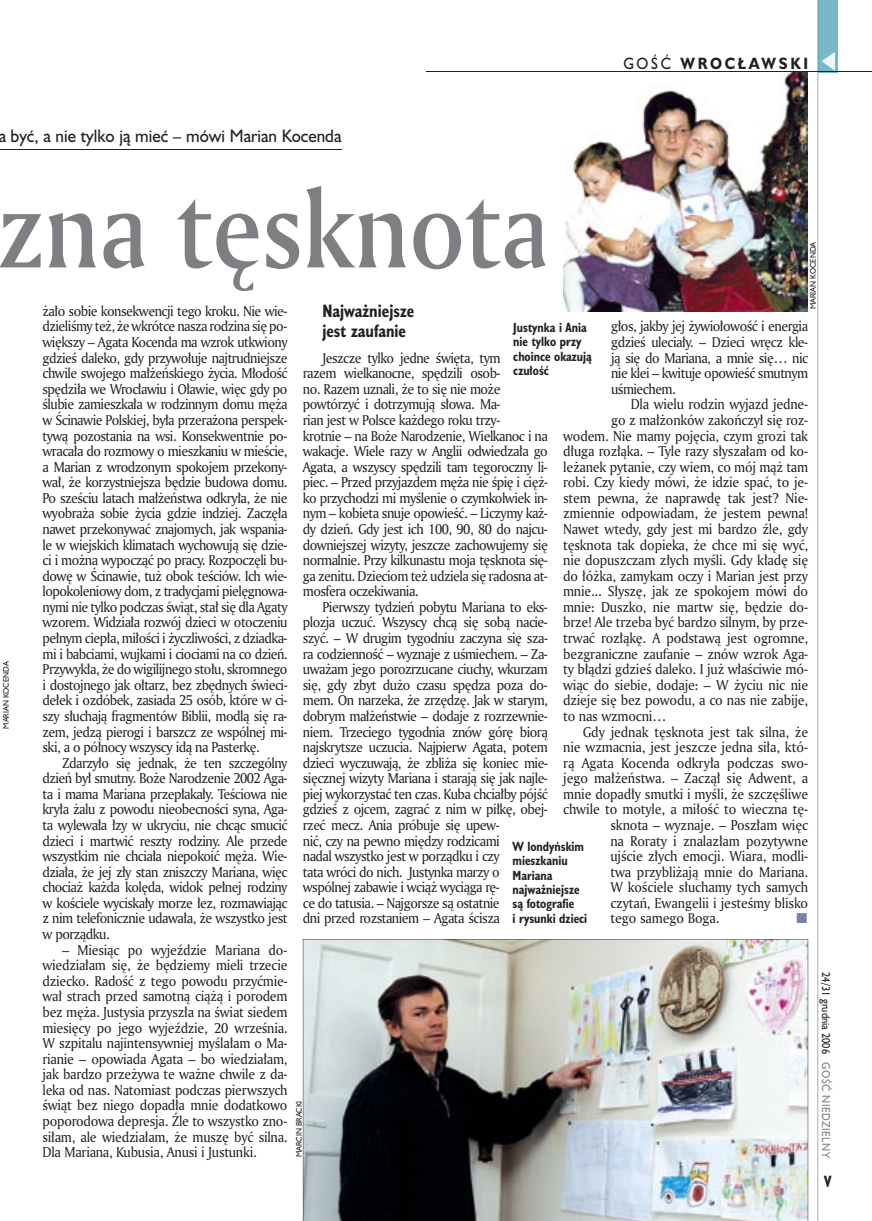
<style>
.page{position:relative;width:872px;height:1221px;background:#fff}
.page>*{position:absolute;margin:0;border:0;box-sizing:border-box;transform-origin:0 0}
.t1{font:105px "Amerigo Md PL";color:#7f7e83;scale:.9 1}
.t2{font:16.5px "Humanst 521 PL";color:#212125;scale:.94 1}
.t3{font:700 16.5px/19.5px "Humanst 521 Cn PL";color:#212125;scale:.94 1}
.t4{font:700 15px "Humanst 521 PL";letter-spacing:.2em;color:#212125;scale:.9 1}
.t5{font:700 15px "Humanst 521 Cn PL";color:#212125;scale:.94 1}
.t6{font:13.8px/15.6px "Amerigo PL";letter-spacing:-.04em;color:#212125;text-align:justify;scale:.94 1}
.t7{font:13.8px "Amerigo PL";letter-spacing:-.015em;color:#212125;scale:.94 1}
.t8{font:13.8px "Amerigo PL";letter-spacing:-.01em;color:#212125;scale:.94 1}
.t9{font:700 12.3px/14.4px "Humanst 521 Cn PL";color:#212125;scale:.94 1}
.t10{font:10.5px "Humanst 521 PL";color:#212125;scale:.9 1}
.t11{font:10.5px "Humanst 521 PL";letter-spacing:.05em;color:#7f7e83;scale:.9 1}
.t12{font:7.5px "Humanst 521 PL";color:#212125;scale:.94 1}
.s1{font-weight:400}
</style>
<div class="page">
<div style="left:818px;top:0;width:19px;height:72px;background:#76baca"></div>
<hr style="left:817px;top:0;width:1px;height:1220px;background:#212125">
<svg style="left:821px;top:52px;width:14px;height:19px"></svg>
<hr style="left:425px;top:72px;width:447px;height:1px;background:#212125">
<hr style="left:0;top:149px;width:341px;height:1px;background:#212125">
<img style="left:563px;top:72px;width:245px;height:239px">
<img style="left:303px;top:939px;width:505px;height:281px">
<p class="t4" style="left:623px;top:53px;width:207px"><span class="s1">GOŚĆ</span> WROCŁAWSKI</p>
<p class="t2" style="left:-2px;top:125px;width:366px">a być, a nie tylko ją mieć – mówi Marian Kocenda</p>
<h1 class="t1" style="left:-3px;top:159px;width:615px">zna tęsknota</h1>
<p class="t12" style="left:807px;top:309px;width:73px;rotate:-90deg">MARIAN KOCENDA</p>
<p class="t3" style="left:322px;top:301px;width:99px">Najważniejsze jest zaufanie</p>
<p class="t6" style="left:303px;top:349px;width:262px;text-align:left;text-indent:20px">Jeszcze tylko jedne święta, tym<br>razem wielkanocne, spędzili osob-<br>no. Razem uznali, że to się nie może powtórzyć i dotrzymują słowa. Ma-<br>rian jest w Polsce każdego roku trzy-<br>krotnie – na Boże Narodzenie, Wielkanoc i na wakacje. Wiele razy w Anglii odwiedzała go Agata, a wszyscy spędzili tam tegoroczny li&shy;piec. – Przed przyjazdem męża nie śpię i cięż&shy;ko przychodzi mi myślenie o czymkolwiek in&shy;nym – kobieta snuje opowieść. – Liczymy każ&shy;dy dzień. Gdy jest ich 100, 90, 80 do najcu&shy;downiejszej wizyty, jeszcze zachowujemy się normalnie. Przy kilkunastu moja tęsknota się&shy;ga zenitu. Dzieciom też udziela się radosna at&shy;mosfera oczekiwania.</p>
<p class="t6" style="left:303px;top:598px;width:262px;text-align:left;text-indent:20px">Pierwszy tydzień pobytu Mariana to eks&shy;plozja uczuć. Wszyscy chcą się sobą nacie&shy;szyć. – W drugim tygodniu zaczyna się sza&shy;ra codzienność – wyznaje z uśmiechem. – Za&shy;uważam jego porozrzucane ciuchy, wkurzam się, gdy zbyt dużo czasu spędza poza do&shy;mem. On narzeka, że zrzędzę. Jak w starym, dobrym małżeństwie – dodaje z rozrzewnie&shy;niem. Trzeciego tygodnia znów górę biorą najskrytsze uczucia. Najpierw Agata, potem dzieci wyczuwają, że zbliża się koniec mie&shy;sięcznej wizyty Mariana i starają się jak najle&shy;piej wykorzystać ten czas. Kuba chciałby pójść gdzieś z ojcem, zagrać z nim w piłkę, obej&shy;rzeć mecz. Ania próbuje się upew-<br>nić, czy na pewno między rodzicami<br>nadal wszystko jest w porządku i czy<br>tata wróci do nich. Justynka marzy o wspólnej zabawie i wciąż wyciąga rę-<br>ce do tatusia. – Najgorsze są ostatnie<br>dni przed rozstaniem – Agata ścisza</p>
<p class="t6" style="left:43px;top:303px;width:262px">żało sobie konsekwencji tego kroku. Nie wie&shy;dzieliśmy też, że wkrótce nasza rodzina się po&shy;większy – Agata Kocenda ma wzrok utkwiony gdzieś daleko, gdy przywołuje najtrudniejsze chwile swojego małżeńskiego życia. Młodość spędziła we Wrocławiu i Oławie, więc gdy po ślubie zamieszkała w rodzinnym domu męża w Ścinawie Polskiej, była przerażona perspek&shy;tywą pozostania na wsi. Konsekwentnie po&shy;wracała do rozmowy o mieszkaniu w mieście, a Marian z wrodzonym spokojem przekony&shy;wał, że korzystniejsza będzie budowa domu.<br>Po sześciu latach małżeństwa odkryła, że nie wyobraża sobie życia gdzie indziej. Zaczęła nawet przekonywać znajomych, jak wspania&shy;le w wiejskich klimatach wychowują się dzie&shy;ci i można wypocząć po pracy. Rozpoczęli bu&shy;dowę w Ścinawie, tuż obok teściów. Ich wie&shy;lopokoleniowy dom, z tradycjami pielęgnowa&shy;nymi nie tylko podczas świąt, stał się dla Agaty wzorem. Widziała rozwój dzieci w otoczeniu pełnym ciepła, miłości i życzliwości, z dziadka&shy;mi i babciami, wujkami i ciociami na co dzień.<br>Przywykła, że do wigilijnego stołu, skromnego i dostojnego jak ołtarz, bez zbędnych świeci&shy;dełek i ozdóbek, zasiada 25 osób, które w ci&shy;szy słuchają fragmentów Biblii, modlą się ra&shy;zem, jedzą pierogi i barszcz ze wspólnej mi&shy;ski, a o północy wszyscy idą na Pasterkę.</p>
<p class="t6" style="left:43px;top:754px;width:262px;text-indent:20px">Zdarzyło się jednak, że ten szczególny dzień był smutny. Boże Narodzenie 2002 Aga&shy;ta i mama Mariana przepłakały. Teściowa nie kryła żalu z powodu nieobecności syna, Aga&shy;ta wylewała łzy w ukryciu, nie chcąc smucić dzieci i martwić reszty rodziny. Ale przede wszystkim nie chciała niepokoić męża. Wie&shy;działa, że jej zły stan zniszczy Mariana, więc chociaż każda kolęda, widok pełnej rodziny w kościele wyciskały morze łez, rozmawiając z nim telefonicznie udawała, że wszystko jest w porządku.</p>
<p class="t6" style="left:43px;top:941px;width:262px;text-indent:20px">– Miesiąc po wyjeździe Mariana do&shy;wiedziałam się, że będziemy mieli trzecie dziecko. Radość z tego powodu przyćmie&shy;wał strach przed samotną ciążą i porodem bez męża. Justysia przyszła na świat siedem miesięcy po jego wyjeździe, 20 września.<br>W szpitalu najintensywniej myślałam o Ma&shy;rianie – opowiada Agata – bo wiedziałam, jak bardzo przeżywa te ważne chwile z da&shy;leka od nas. Natomiast podczas pierwszych świąt bez niego dopadła mnie dodatkowo poporodowa depresja. Źle to wszystko zno&shy;siłam, ale wiedziałam, że muszę być silna.<br>Dla Mariana, Kubusia, Anusi i Justunki.</p>
<p class="t6" style="left:611px;top:318px;width:211px">głos, jakby jej żywiołowość i energia gdzieś uleciały. – Dzieci wręcz kle&shy;ją się do Mariana, a mnie się… nic nie klei – kwituje opowieść smutnym uśmiechem.</p>
<p class="t7" style="left:630px;top:395px;width:190px">Dla wielu rodzin wyjazd jedne-</p>
<p class="t7" style="left:611px;top:411px;width:211px">go z małżonków zakończył się roz-</p>
<p class="t7" style="left:563px;top:426px;width:262px">wodem. Nie mamy pojęcia, czym grozi tak</p>
<p class="t7" style="left:563px;top:442px;width:262px">długa rozłąka. – Tyle razy słyszałam od ko-</p>
<p class="t7" style="left:563px;top:457px;width:262px">leżanek pytanie, czy wiem, co mój mąż tam</p>
<p class="t7" style="left:563px;top:473px;width:262px">robi. Czy kiedy mówi, że idzie spać, to je-</p>
<p class="t7" style="left:563px;top:488px;width:262px">stem pewna, że naprawdę tak jest? Nie-</p>
<p class="t7" style="left:563px;top:504px;width:262px">zmiennie odpowiadam, że jestem pewna!</p>
<p class="t7" style="left:563px;top:520px;width:262px">Nawet wtedy, gdy jest mi bardzo źle, gdy</p>
<p class="t7" style="left:563px;top:535px;width:262px">tęsknota tak dopieka, że chce mi się wyć,</p>
<p class="t7" style="left:563px;top:551px;width:262px">nie dopuszczam złych myśli. Gdy kładę się</p>
<p class="t7" style="left:563px;top:566px;width:262px">do łóżka, zamykam oczy i Marian jest przy</p>
<p class="t7" style="left:563px;top:582px;width:262px">mnie... Słyszę, jak ze spokojem mówi do</p>
<p class="t7" style="left:563px;top:597px;width:262px">mnie: Duszko, nie martw się, będzie do-</p>
<p class="t7" style="left:563px;top:613px;width:262px">brze! Ale trzeba być bardzo silnym, by prze-</p>
<p class="t7" style="left:563px;top:629px;width:262px">trwać rozłąkę. A podstawą jest ogromne,</p>
<p class="t7" style="left:563px;top:644px;width:262px">bezgraniczne zaufanie – znów wzrok Aga-</p>
<p class="t7" style="left:563px;top:660px;width:262px">ty błądzi gdzieś daleko. I już właściwie mó-</p>
<p class="t7" style="left:563px;top:675px;width:262px">wiąc do siebie, dodaje: – W życiu nic nie</p>
<p class="t7" style="left:563px;top:691px;width:262px">dzieje się bez powodu, a co nas nie zabije,</p>
<p class="t7" style="left:563px;top:706px;width:111px">to nas wzmocni…</p>
<p class="t8" style="left:583px;top:722px;width:241px">Gdy jednak tęsknota jest tak silna, że</p>
<p class="t8" style="left:563px;top:738px;width:262px">nie wzmacnia, jest jeszcze jedna siła, któ-</p>
<p class="t8" style="left:563px;top:753px;width:262px">rą Agata Kocenda odkryła podczas swo-</p>
<p class="t8" style="left:563px;top:769px;width:262px">jego małżeństwa. – Zaczął się Adwent, a</p>
<p class="t8" style="left:563px;top:784px;width:262px">mnie dopadły smutki i myśli, że szczęśliwe</p>
<p class="t8" style="left:563px;top:800px;width:262px">chwile to motyle, a miłość to wieczna tę-</p>
<p class="t8" style="left:610px;top:815px;width:212px">sknota – wyznaje. – Poszłam więc</p>
<p class="t8" style="left:610px;top:831px;width:212px">na Roraty i znalazłam pozytywne</p>
<p class="t8" style="left:610px;top:847px;width:212px">ujście złych emocji. Wiara, modli-</p>
<p class="t8" style="left:610px;top:862px;width:212px">twa przybliżają mnie do Mariana.</p>
<p class="t8" style="left:610px;top:878px;width:212px">W kościele słuchamy tych samych</p>
<p class="t8" style="left:610px;top:893px;width:212px">czytań, Ewangelii i jesteśmy blisko</p>
<p class="t8" style="left:610px;top:909px;width:117px">tego samego Boga.</p>
<p class="t9" style="left:513px;top:320px;width:85px">Justynka i Ania nie tylko przy choince okazują czułość</p>
<p class="t12" style="left:1px;top:728px;width:73px;rotate:-90deg">MARIAN KOCENDA</p>
<p class="t9" style="left:512px;top:838px;width:81px">W londyńskim mieszkaniu<br>Mariana najważniejsze są fotografie<br>i rysunki dzieci</p>
<p class="t10" style="left:833px;top:972px;width:92px;rotate:90deg">24/31 grudnia 2006</p>
<p class="t11" style="left:833px;top:1062px;width:108px;rotate:90deg">GOŚĆ NIEDZIELNY</p>
<p class="t12" style="left:294px;top:1157px;width:62px;rotate:-90deg">MARCIN BRACKI</p>
<p class="t5" style="left:824px;top:1171px;width:9px">V</p>
</div>
